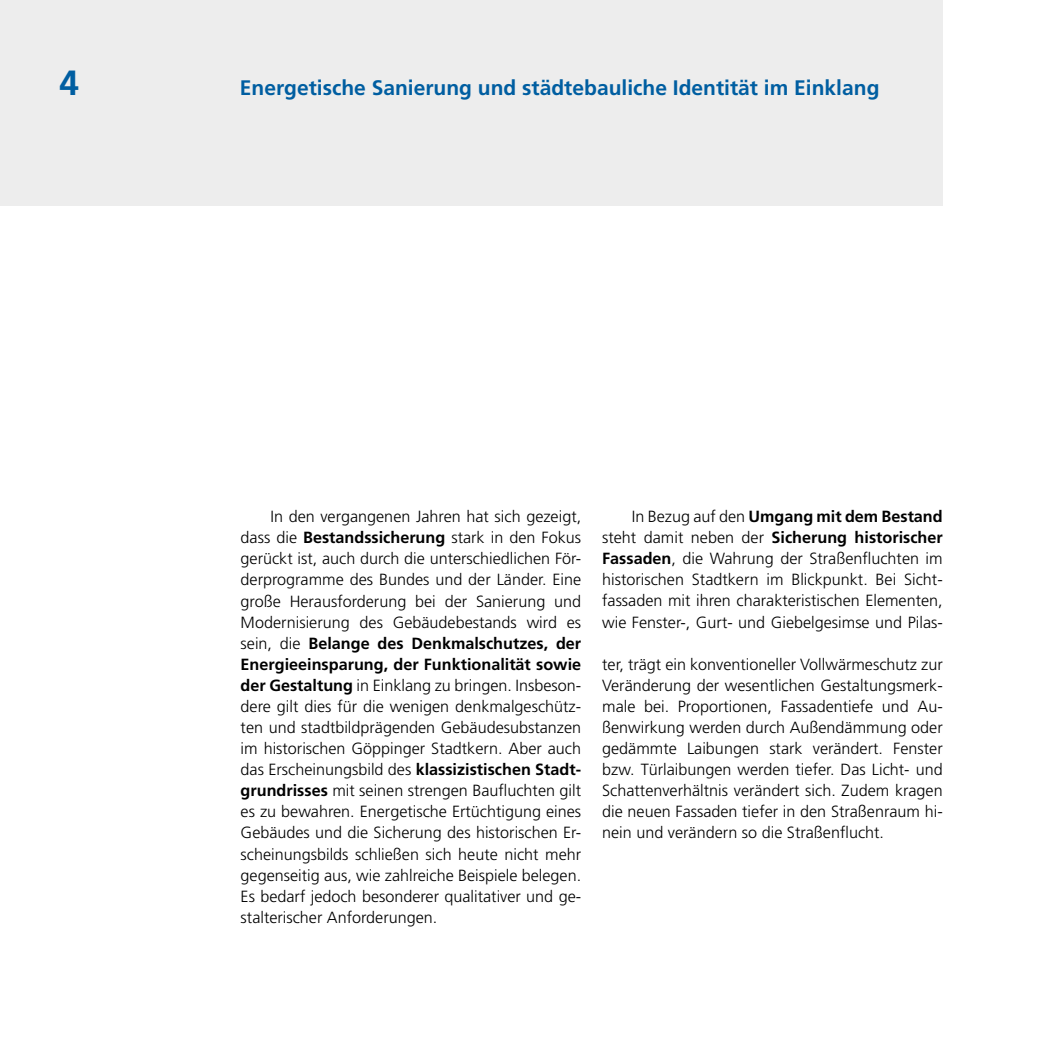
<style>
.page{position:relative;width:1042px;height:1042px;background:#fff}
.page>*{position:absolute;margin:0;border:0;box-sizing:border-box;transform-origin:0 0}
.t1{font:700 35px "Frutiger";color:#005ea1}
.t2{font:700 21px "Frutiger";color:#005ea1}
.t3{font:300 16.1px/21px "Frutiger";color:#000;text-align:justify}
.s1{font-weight:700}
</style>
<div class="page">
<div style="left:0;top:0;width:943px;height:206px;background:#ededed"></div>
<h1 class="t1" style="left:60px;top:63px;width:21px">4</h1>
<h2 class="t2" style="left:240px;top:76px;width:641px">Energetische Sanierung und städtebauliche Identität im Einklang</h2>
<p class="t3" style="left:241px;top:506px;width:342px;text-indent:30px">In den vergangenen Jahren hat sich gezeigt, dass die <span class="s1">Bestandssicherung</span> stark in den Fokus gerückt ist, auch durch die unterschiedlichen För&shy;derprogramme des Bundes und der Länder. Eine große Herausforderung bei der Sanierung und Modernisierung des Gebäudebestands wird es sein, die <span class="s1">Belange des Denkmalschutzes, der Energieeinsparung, der Funktionalität sowie der Gestaltung</span> in Einklang zu bringen. Insbeson&shy;dere gilt dies für die wenigen denkmalgeschütz&shy;ten und stadtbildprägenden Gebäudesubstanzen im historischen Göppinger Stadtkern. Aber auch das Erscheinungsbild des <span class="s1">klassizistischen Stadt&shy;grundrisses</span> mit seinen strengen Baufluchten gilt es zu bewahren. Energetische Ertüchtigung eines Gebäudes und die Sicherung des historischen Er&shy;scheinungsbilds schließen sich heute nicht mehr gegenseitig aus, wie zahlreiche Beispiele belegen.<br>Es bedarf jedoch besonderer qualitativer und ge&shy;stalterischer Anforderungen.</p>
<p class="t3" style="left:602px;top:506px;width:342px;text-indent:30px">In Bezug auf den <span class="s1">Umgang mit dem Bestand </span>steht damit neben der <span class="s1">Sicherung historischer Fassaden</span>, die Wahrung der Straßenfluchten im historischen Stadtkern im Blickpunkt. Bei Sicht&shy;fassaden mit ihren charakteristischen Elementen, wie Fenster-, Gurt- und Giebelgesimse und Pilas-</p>
<p class="t3" style="left:602px;top:653px;width:342px">ter, trägt ein konventioneller Vollwärmeschutz zur Veränderung der wesentlichen Gestaltungsmerk&shy;male bei. Proportionen, Fassadentiefe und Au&shy;ßenwirkung werden durch Außendämmung oder gedämmte Laibungen stark verändert. Fenster bzw. Türlaibungen werden tiefer. Das Licht- und Schattenverhältnis verändert sich. Zudem kragen die neuen Fassaden tiefer in den Straßenraum hi&shy;nein und verändern so die Straßenflucht.</p>
</div>
